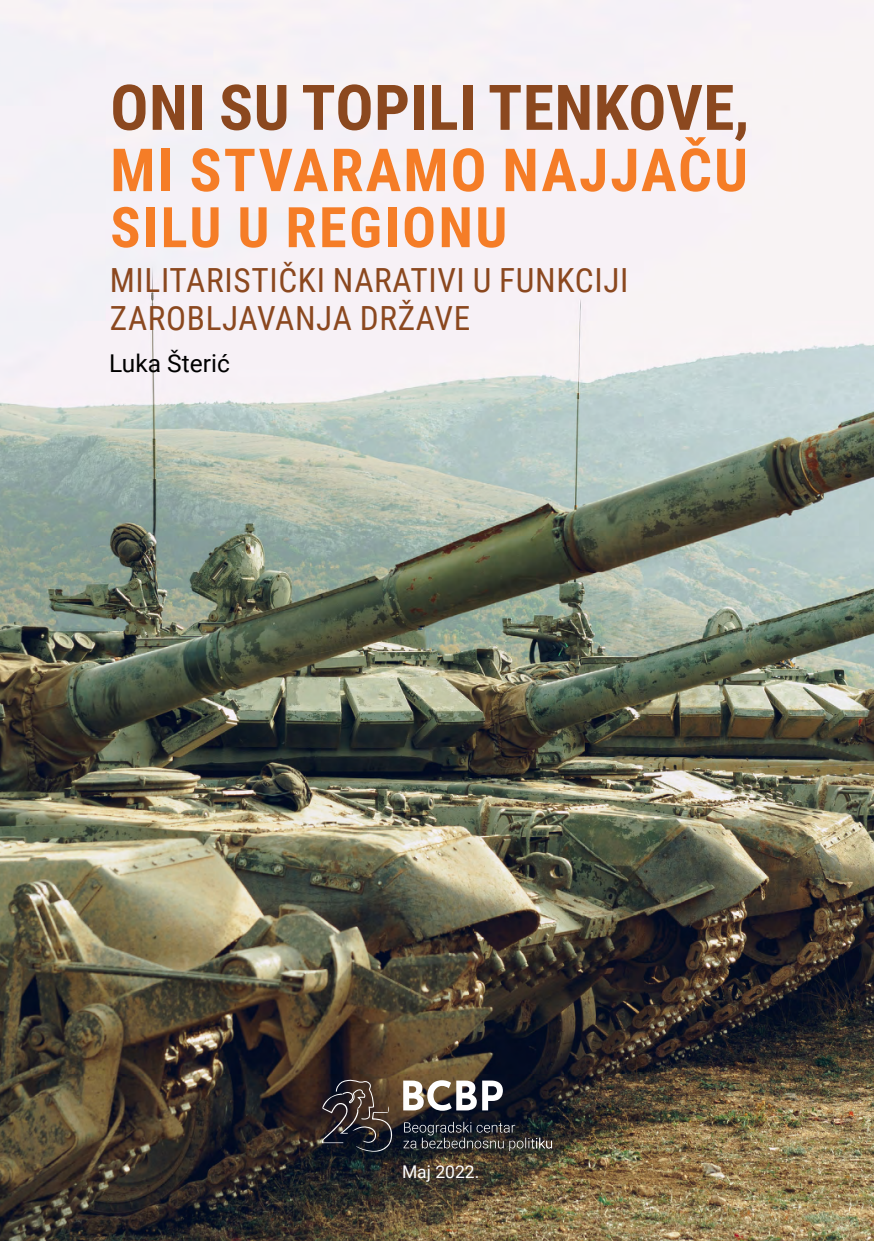
<style>
.page{position:relative;width:874px;height:1241px;background:#fff}
.page>*{position:absolute;margin:0;border:0;box-sizing:border-box;transform-origin:0 0}
.t1{font:700 63px "Roboto Condensed";letter-spacing:.01em;color:#8b481f}
.t2{font:700 59.5px "Roboto Condensed";letter-spacing:.035em;color:#f57d27}
.t3{font:700 56px "Roboto Condensed";letter-spacing:.045em;color:#f57d27}
.t4{font:33.25px/38.5px "Roboto Condensed";letter-spacing:.02em;color:#8b481f}
.t5{font:24.5px "Roboto";color:#000}
.t6{font:17.5px "Roboto";color:#fff}
</style>
<div class="page">
<img style="left:0;top:0;width:873px;height:1240px">
<svg style="left:321px;top:1079px;width:71px;height:72px;background:#3e3636"></svg>
<svg style="left:403px;top:1080px;width:73px;height:30px"></svg>
<svg style="left:482px;top:1080px;width:20px;height:30px"></svg>
<svg style="left:403px;top:1121px;width:148px;height:29px;background:#383c41"></svg>
<h1 class="t1" style="left:110px;top:63px;width:640px">ONI SU TOPILI TENKOVE,</h1>
<h2 class="t2" style="left:110px;top:128px;width:639px">MI STVARAMO NAJJAČU</h2>
<h3 class="t3" style="left:110px;top:188px;width:398px">SILU U REGIONU</h3>
<p class="t4" style="left:110px;top:259px;width:520px">MILITARISTIČKI NARATIVI U FUNKCIJI<br>ZAROBLJAVANJA DRŽAVE</p>
<p class="t5" style="left:109px;top:346px;width:122px">Luka Šterić</p>
<p class="t6" style="left:402px;top:1159px;width:79px">Maj 2022.</p>
</div>
